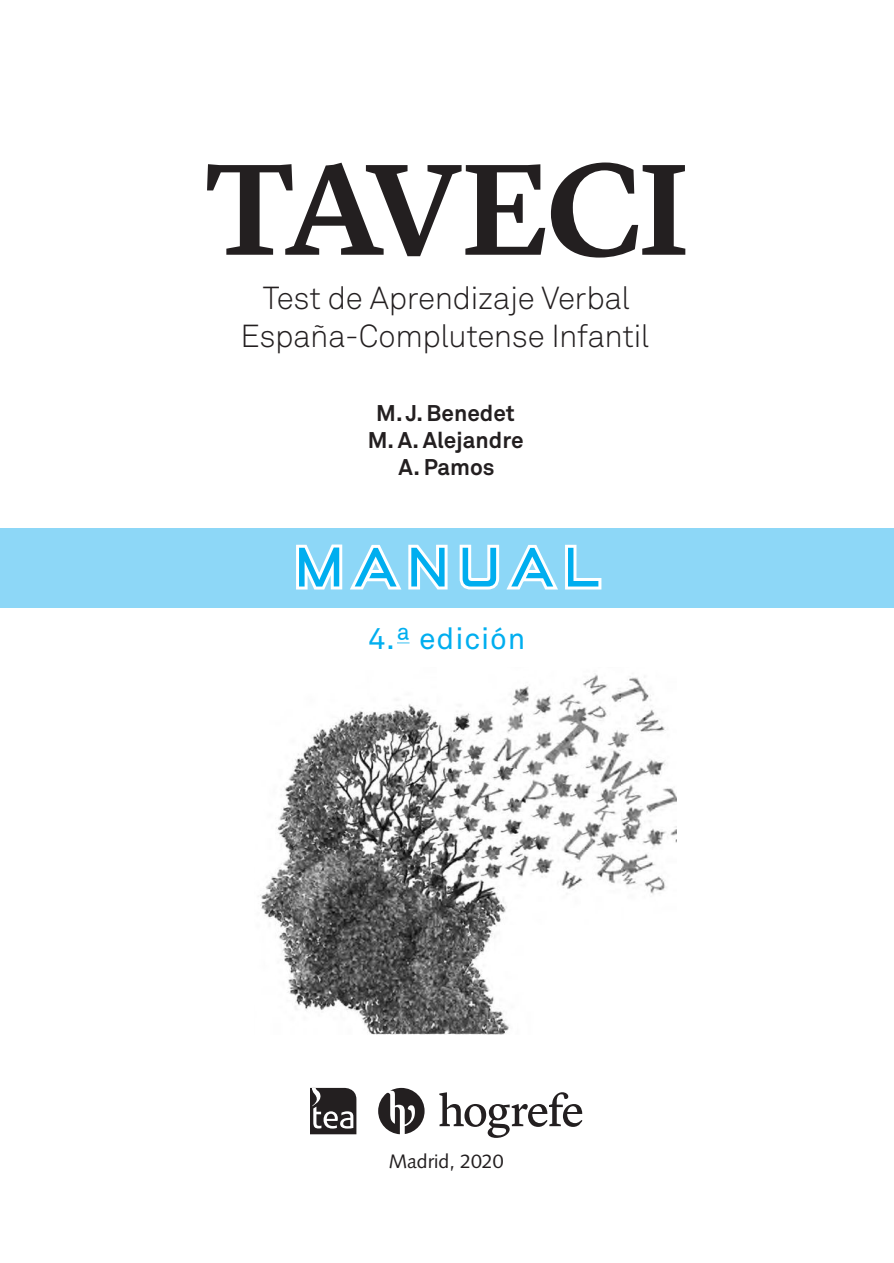
<style>
.page{position:relative;width:894px;height:1263px;background:#fff}
.page>*{position:absolute;margin:0;border:0;box-sizing:border-box;transform-origin:0 0}
.t1{font:600 135px "Lyon Text";letter-spacing:-.04em;color:#231f20}
.t2{font:54px "Anita Semi square";letter-spacing:.18em;color:#00aeef}
.t3{font:300 31.5px/37.8px "Akkurat Pro";letter-spacing:-.015em;color:#231f20;text-align:center}
.t4{font:30px "Akkurat Pro";letter-spacing:.03em;color:#00aeef}
.t5{font:700 22.5px/27px "Akkurat Pro";color:#231f20;text-align:center}
.t6{font:19.5px "Syntax LT Std";color:#231f20}
</style>
<div class="page">
<div style="left:0;top:528px;width:893px;height:79px;background:#8dd7f7"></div>
<svg style="left:296px;top:544px;width:152px;height:46px"></svg>
<svg style="left:459px;top:544px;width:143px;height:46px"></svg>
<svg style="left:397px;top:642px;width:12px;height:1px"></svg>
<img style="left:258px;top:674px;width:418px;height:361px">
<svg style="left:378px;top:1088px;width:46px;height:46px"></svg>
<svg style="left:439px;top:1092px;width:143px;height:46px"></svg>
<svg style="left:310px;top:1088px;width:46px;height:46px;background:#4e4b4c"></svg>
<h1 class="t1" style="left:203px;top:129px;width:488px">TAVECI</h1>
<p class="t3" style="left:240px;top:282px;width:411px">Test de Aprendizaje Verbal<br>España-Complutense Infantil</p>
<p class="t5" style="left:367px;top:401px;width:157px">M. J. Benedet<br>M. A. Alejandre<br>A. Pamos</p>
<h2 class="t2" style="left:299px;top:536px;width:306px">MANUAL</h2>
<p class="t4" style="left:368px;top:621px;width:159px">4.ª edición</p>
<p class="t6" style="left:388px;top:1149px;width:116px">Madrid, 2020</p>
</div>
